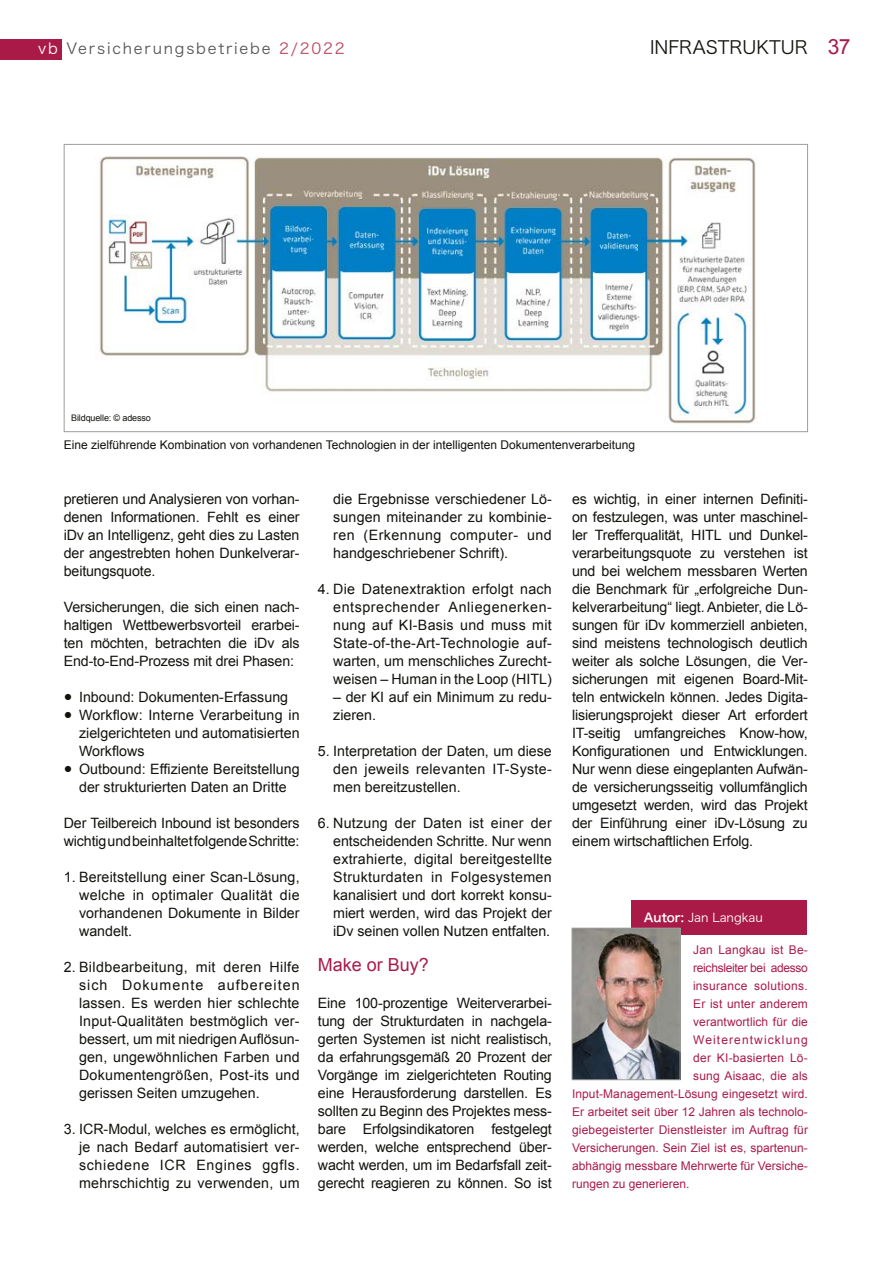
<style>
.page{position:relative;width:893px;height:1263px;background:#fff}
.page>*{position:absolute;margin:0;border:0;box-sizing:border-box;transform-origin:0 0}
.t1{font:18px "Hira Kaku Pro W3";color:#12120d}
.t2{font:18px "Arial";color:#aa1a49}
.t3{font:15px "Hira Kaku Pro W3";letter-spacing:.12em;color:#555756}
.t4{font:14.25px/18px "Arial";color:#12120d;text-align:justify}
.t5{font:12px "Arial";letter-spacing:.005em;color:#aa1a49}
.t6{font:12px "Arial";color:#12120d}
.t7{font:12px "Arial";letter-spacing:-.025em;color:#aa1a49}
.t8{font:12px "Arial";letter-spacing:.03em;color:#aa1a49}
.t9{font:12px "Arial";letter-spacing:.09em;color:#aa1a49}
.t10{font:12px "Hira Kaku Pro N W3";color:#fff}
.t11{font:9px "Arial";letter-spacing:-.015em;color:#12120d}
.s1{color:#fff}
.s2{color:#b94a61}
.s3{font-family:"Arial";font-size:21px;color:#aa1a49}
.s4{font-family:"Hira Kaku Pro N W6"}
</style>
<div class="page">
<div style="left:0;top:40px;width:62px;height:20px;background:#aa1a49"></div>
<img style="left:99px;top:156px;width:658px;height:268px">
<div style="left:631px;top:900px;width:176px;height:35px;background:#aa1a49"></div>
<img style="left:574px;top:930px;width:104px;height:148px">
<div style="left:572px;top:928px;width:108px;height:152px;border:1px solid #9d9e9e"></div>
<p class="t3" style="left:38px;top:35px;width:308px"><span class="s1">vb</span> Versicherungsbetriebe <span class="s2">2/2022</span></p>
<p class="t1" style="left:650px;top:31px;width:202px">INFRASTRUKTUR <span class="s3">37</span></p>
<p class="t11" style="left:71px;top:411px;width:81px">Bildquelle: © adesso</p>
<p class="t6" style="left:64px;top:437px;width:573px">Eine zielführende Kombination von vorhandenen Technologien in der intelligenten Dokumentenverarbeitung</p>
<p class="t4" style="left:64px;top:490px;width:237px">pretieren und Analysieren von vorhan&shy;denen Informationen. Fehlt es einer iDv an Intelligenz, geht dies zu Lasten der angestrebten hohen Dunkelverar&shy;beitungsquote.</p>
<p class="t4" style="left:64px;top:598px;width:237px">Versicherungen, die sich einen nach&shy;haltigen Wettbewerbsvorteil erarbei&shy;ten möchten, betrachten die iDv als End-to-End-Prozess mit drei Phasen:</p>
<p class="t4" style="left:64px;top:688px;width:226px">● Inbound: Dokumenten-Erfassung</p>
<p class="t4" style="left:79px;top:706px;width:222px;text-indent:-15px">● Workflow: Interne Verarbeitung in zielgerichteten und automatisierten Workflows</p>
<p class="t4" style="left:64px;top:760px;width:237px;text-align:center">● Outbound: Effiziente Bereitstellung der strukturierten Daten an Dritte</p>
<p class="t4" style="left:64px;top:814px;width:237px">Der Teilbereich Inbound ist besonders wichtig und beinhaltet folgende Schritte:</p>
<p class="t4" style="left:79px;top:868px;width:222px;text-indent:-15px">1. Bereitstellung einer Scan-Lösung, welche in optimaler Qualität die vorhandenen Dokumente in Bilder wandelt.</p>
<p class="t4" style="left:79px;top:958px;width:222px;text-indent:-15px">2. Bildbearbeitung, mit deren Hilfe sich Dokumente aufbereiten lassen. Es werden hier schlechte Input-Qualitäten bestmöglich ver&shy;bessert, um mit niedrigen Auflösun&shy;gen, ungewöhnlichen Farben und Dokumentengrößen, Post-its und gerissen Seiten umzugehen.</p>
<p class="t4" style="left:79px;top:1120px;width:222px;text-indent:-15px">3. ICR-Modul, welches es ermöglicht, je nach Bedarf automatisiert ver&shy;schiedene ICR Engines ggfls. mehrschichtig zu verwenden, um</p>
<p class="t4" style="left:333px;top:490px;width:220px">die Ergebnisse verschiedener Lö&shy;sungen miteinander zu kombinie&shy;ren (Erkennung computer- und handgeschriebener Schrift).</p>
<p class="t4" style="left:333px;top:580px;width:220px;text-indent:-15px">4. Die Datenextraktion erfolgt nach entsprechender Anliegenerken&shy;nung auf KI-Basis und muss mit State-of-the-Art-Technologie auf&shy;warten, um menschliches Zurecht&shy;weisen – Human in the Loop (HITL)</p>
<p class="t4" style="left:333px;top:688px;width:220px">– der KI auf ein Minimum zu redu&shy;zieren.</p>
<p class="t4" style="left:333px;top:742px;width:220px;text-indent:-15px">5. Interpretation der Daten, um diese den jeweils relevanten IT-Syste&shy;men bereitzustellen.</p>
<p class="t4" style="left:333px;top:814px;width:220px;text-indent:-15px">6. Nutzung der Daten ist einer der entscheidenden Schritte. Nur wenn extrahierte, digital bereitgestellte Strukturdaten in Folgesystemen kanalisiert und dort korrekt konsu&shy;miert werden, wird das Projekt der iDv seinen vollen Nutzen entfalten.</p>
<p class="t2" style="left:318px;top:953px;width:113px">Make or Buy?</p>
<p class="t4" style="left:318px;top:994px;width:235px">Eine 100-prozentige Weiterverarbei&shy;tung der Strukturdaten in nachgela&shy;gerten Systemen ist nicht realistisch, da erfahrungsgemäß 20 Prozent der Vorgänge im zielgerichteten Routing eine Herausforderung darstellen. Es sollten zu Beginn des Projektes mess&shy;bare Erfolgsindikatoren festgelegt werden, welche entsprechend über&shy;wacht werden, um im Bedarfsfall zeit&shy;gerecht reagieren zu können. So ist</p>
<p class="t4" style="left:572px;top:490px;width:237px">es wichtig, in einer internen Definiti&shy;on festzulegen, was unter maschinel&shy;ler Trefferqualität, HITL und Dunkel&shy;verarbeitungsquote zu verstehen ist und bei welchem messbaren Werten die Benchmark für „erfolgreiche Dun&shy;kelverarbeitung“ liegt. Anbieter, die Lö&shy;sungen für iDv kommerziell anbieten, sind meistens technologisch deutlich weiter als solche Lösungen, die Ver&shy;sicherungen mit eigenen Board-Mit&shy;teln entwickeln können. Jedes Digita&shy;lisierungsprojekt dieser Art erfordert IT-seitig umfangreiches Know-how, Konfigurationen und Entwicklungen.<br>Nur wenn diese eingeplanten Aufwän&shy;de versicherungsseitig vollumfänglich umgesetzt werden, wird das Projekt der Einführung einer iDv-Lösung zu einem wirtschaftlichen Erfolg.</p>
<p class="t10" style="left:644px;top:907px;width:121px"><span class="s4">Autor:</span> Jan Langkau</p>
<p class="t5" style="left:693px;top:942px;width:116px">Jan Langkau ist Be-</p>
<p class="t7" style="left:693px;top:960px;width:116px">reichsleiter bei adesso</p>
<p class="t8" style="left:693px;top:978px;width:116px">insurance solutions.</p>
<p class="t5" style="left:693px;top:996px;width:116px">Er ist unter anderem</p>
<p class="t5" style="left:693px;top:1014px;width:116px">verantwortlich für die</p>
<p class="t9" style="left:693px;top:1032px;width:116px">Weiterentwicklung</p>
<p class="t5" style="left:693px;top:1050px;width:116px">der KI-basierten Lö-</p>
<p class="t5" style="left:693px;top:1068px;width:116px">sung Aisaac, die als</p>
<p class="t5" style="left:572px;top:1086px;width:237px">Input-Management-Lösung eingesetzt wird.</p>
<p class="t5" style="left:572px;top:1104px;width:237px">Er arbeitet seit über 12 Jahren als technolo-</p>
<p class="t5" style="left:572px;top:1122px;width:237px">giebegeisterter Dienstleister im Auftrag für</p>
<p class="t5" style="left:572px;top:1140px;width:237px">Versicherungen. Sein Ziel ist es, spartenun-</p>
<p class="t5" style="left:572px;top:1158px;width:237px">abhängig messbare Mehrwerte für Versiche-</p>
<p class="t5" style="left:572px;top:1176px;width:119px">rungen zu generieren.</p>
</div>
